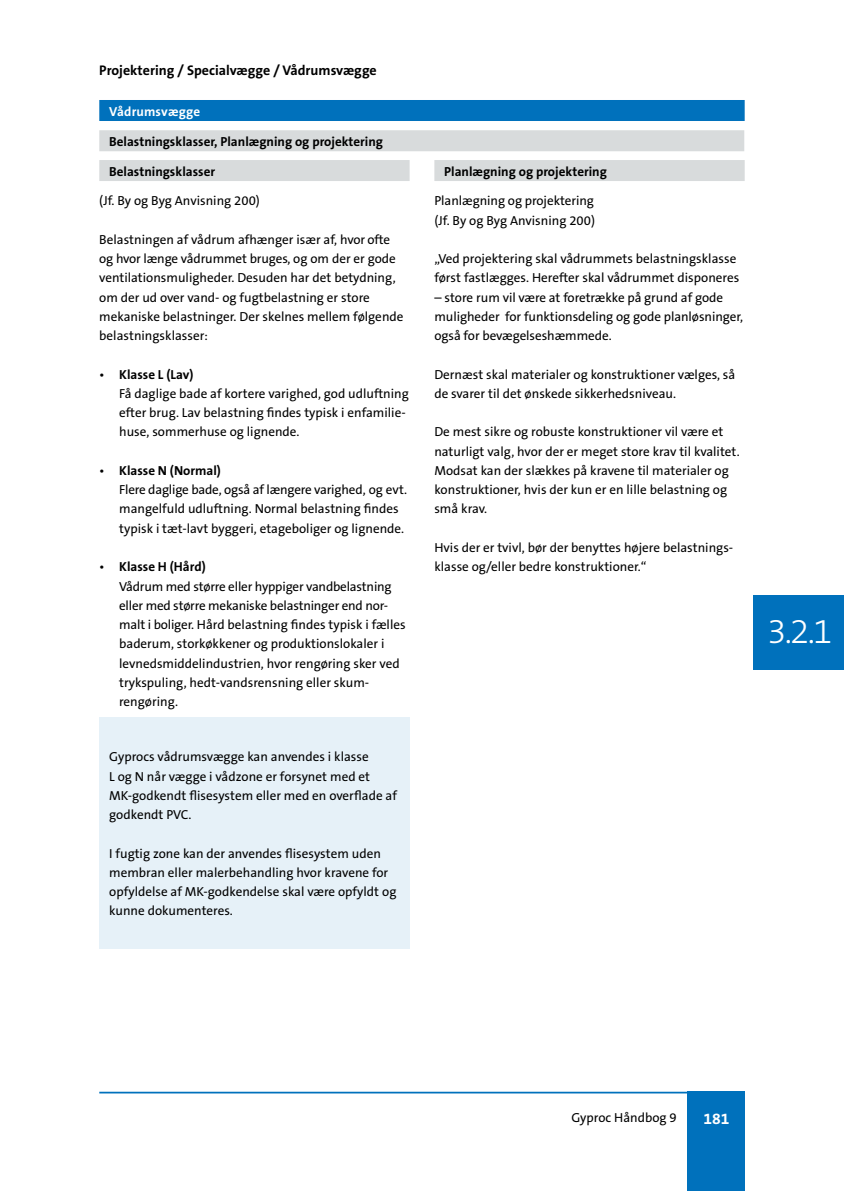
<style>
.page{position:relative;width:844px;height:1191px;background:#fff}
.page>*{position:absolute;margin:0;border:0;box-sizing:border-box;transform-origin:0 0}
.t1{font:300 35px "The Sans B3";color:#fff}
.t2{font:700 15.75px "The Sans B7";color:#fff}
.t3{font:700 14px "The Sans B7";color:#000}
.t4{font:13.12px/19.2px "The Sans B5 Plain";color:#000}
.t5{font:700 13.12px "The Sans B7";color:#000}
.t6{font:700 13.12px "The Sans B7";letter-spacing:.01em;color:#fff}
.s1{font-family:"The Sans B7";font-weight:700}
</style>
<div class="page">
<div style="left:687px;top:1091px;width:57px;height:100px;background:#0071bc"></div>
<hr style="left:99px;top:1091px;width:645px;height:2px;background:#0071bc">
<div style="left:99px;top:718px;width:310px;height:231px;background:#e6f1f8"></div>
<div style="left:99px;top:160px;width:310px;height:21px;background:#d8dbdc"></div>
<div style="left:434px;top:160px;width:310px;height:21px;background:#d8dbdc"></div>
<div style="left:99px;top:100px;width:645px;height:21px;background:#0071bc"></div>
<div style="left:99px;top:130px;width:645px;height:21px;background:#d8dbdc"></div>
<div style="left:753px;top:595px;width:90px;height:75px;background:#0071bc"></div>
<p class="t3" style="left:99px;top:63px;width:279px">Projektering / Specialvægge / Vådrumsvægge</p>
<p class="t6" style="left:109px;top:104px;width:92px">Vådrumsvægge</p>
<p class="t5" style="left:109px;top:135px;width:275px">Belastningsklasser, Planlægning og projektering</p>
<p class="t5" style="left:109px;top:164px;width:107px">Belastningsklasser</p>
<p class="t4" style="left:99px;top:192px;width:162px">(Jf. By og Byg Anvisning 200)</p>
<p class="t4" style="left:99px;top:230px;width:306px">Belastningen af vådrum afhænger især af, hvor ofte og hvor længe vådrummet bruges, og om der er gode ventilationsmuligheder. Desuden har det betydning, om der ud over vand- og fugtbelastning er store mekaniske belastninger. Der skelnes mellem følgende belastningsklasser:</p>
<p class="t4" style="left:119px;top:365px;width:291px;text-indent:-20px">• <span class="s1">Klasse L (Lav)<br></span>Få daglige bade af kortere varighed, god udluftning efter brug. Lav belastning findes typisk i enfamilie&shy;huse, sommerhuse og lignende.</p>
<p class="t4" style="left:119px;top:461px;width:289px;text-indent:-20px">• <span class="s1">Klasse N (Normal)<br></span>Flere daglige bade, også af længere varighed, og evt. mangelfuld udluftning. Normal belastning findes typisk i tæt-lavt byggeri, etageboliger og lignende.</p>
<p class="t4" style="left:119px;top:557px;width:288px;text-indent:-20px">• <span class="s1">Klasse H (Hård)<br></span>Vådrum med større eller hyppiger vandbelastning eller med større mekaniske belastninger end nor&shy;malt i boliger. Hård belastning findes typisk i fælles baderum, storkøkkener og produktionslokaler i levnedsmiddelindustrien, hvor rengøring sker ved trykspuling, hedt-vandsrensning eller skum&shy;rengøring.</p>
<p class="t4" style="left:109px;top:747px;width:289px">Gyprocs vådrumsvægge kan anvendes i klasse<br>L og N når vægge i vådzone er forsynet med et MK-godkendt flisesystem eller med en overflade af godkendt PVC.</p>
<p class="t4" style="left:109px;top:844px;width:289px">I fugtig zone kan der anvendes flisesystem uden membran eller malerbehandling hvor kravene for opfyldelse af MK-godkendelse skal være opfyldt og kunne dokumenteres.</p>
<p class="t5" style="left:444px;top:164px;width:164px">Planlægning og projektering</p>
<p class="t4" style="left:434px;top:192px;width:162px">Planlægning og projektering (Jf. By og Byg Anvisning 200)</p>
<p class="t4" style="left:434px;top:249px;width:306px">„Ved projektering skal vådrummets belastningsklasse først fastlægges. Herefter skal vådrummet disponeres</p>
<p class="t4" style="left:434px;top:288px;width:310px">– store rum vil være at foretrække på grund af gode muligheder for funktionsdeling og gode planløsninger, også for bevægelseshæmmede.</p>
<p class="t4" style="left:434px;top:365px;width:302px">Dernæst skal materialer og konstruktioner vælges, så de svarer til det ønskede sikkerhedsniveau.</p>
<p class="t4" style="left:434px;top:423px;width:307px">De mest sikre og robuste konstruktioner vil være et naturligt valg, hvor der er meget store krav til kvalitet.<br>Modsat kan der slækkes på kravene til materialer og konstruktioner, hvis der kun er en lille belastning og små krav.</p>
<p class="t4" style="left:434px;top:538px;width:300px">Hvis der er tvivl, bør der benyttes højere belastnings&shy;klasse og/eller bedre konstruktioner.“</p>
<p class="t1" style="left:767px;top:613px;width:67px">3.2.1</p>
<p class="t4" style="left:571px;top:1108px;width:107px">Gyproc Håndbog 9</p>
<p class="t2" style="left:703px;top:1110px;width:27px">181</p>
</div>
